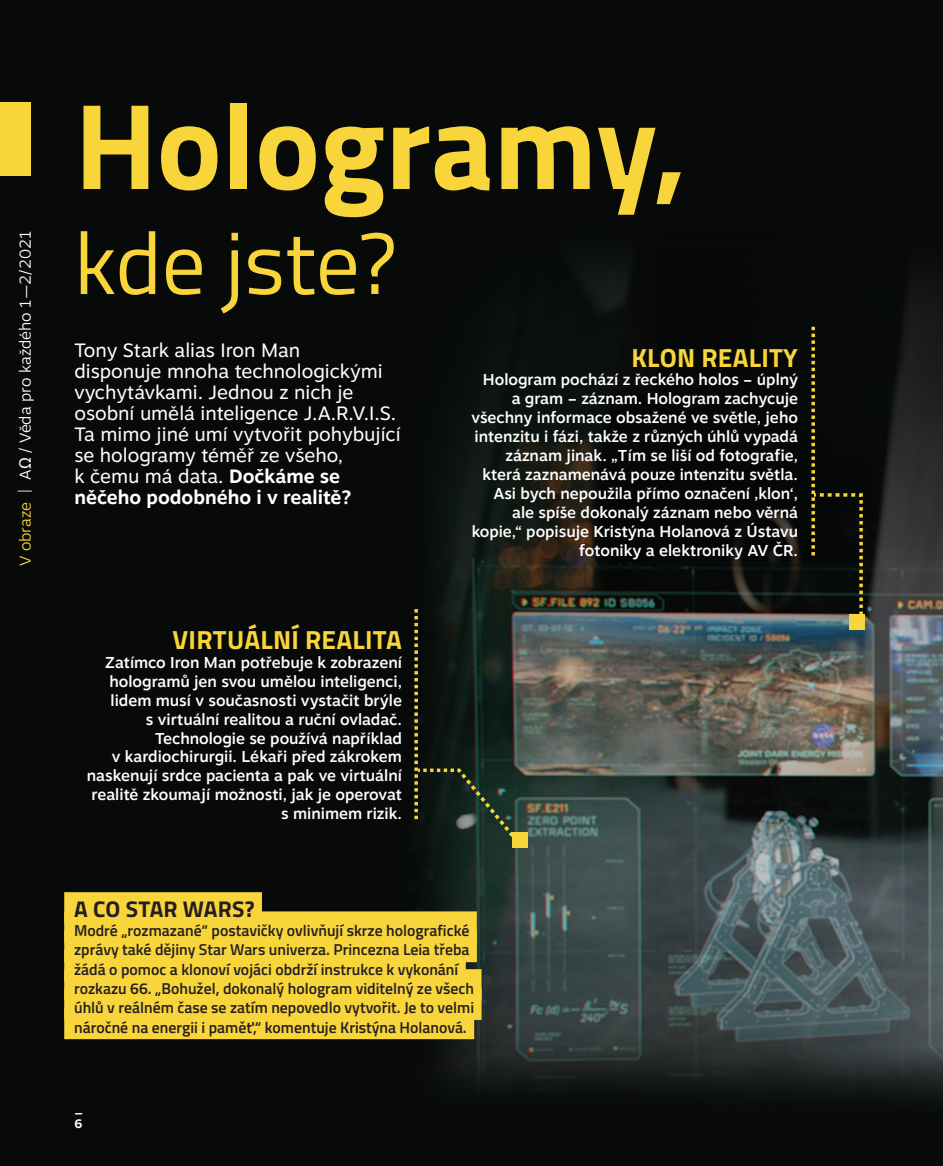
<style>
.page{position:relative;width:943px;height:1166px;background:#070a08}
.page>*{position:absolute;margin:0;border:0;box-sizing:border-box;transform-origin:0 0}
.t1{font:700 122.5px "Titillium";color:#f8d53b}
.t2{font:87.5px "Titillium";color:#f8d53b}
.Headline{font:700 26.25px "Titillium";letter-spacing:.01em;color:#f8d53b}
.t3{font:700 22.75px "Titillium";letter-spacing:.01em;color:#231f20}
.t4{font:19.25px/21px "Motiva Sans";color:#fff}
.Chleba{font:500 15.75px/18.9px "Motiva Sans";color:#fff;text-align:right}
.t5{font:600 15.75px "Titillium";color:#231f20}
.t6{font:300 15.75px "Motiva Sans";color:#fff}
.t7{font:700 12.25px "Motiva Sans";color:#fff}
.s1{color:#f8d53b}
.s2{font-family:"Arial";font-weight:400}
.s3{font-weight:700}
</style>
<div class="page">
<img style="left:339px;top:265px;width:604px;height:834px">
<div style="left:0;top:103px;width:31px;height:73px;background:#f8d53b"></div>
<div style="left:512px;top:832px;width:16px;height:16px;background:#f8d53b"></div>
<div style="left:848px;top:614px;width:16px;height:16px;background:#f8d53b"></div>
<div style="left:64px;top:892px;width:198px;height:31px;background:#f8d53b"></div>
<div style="left:64px;top:911px;width:413px;height:32px;background:#f8d53b"></div>
<div style="left:64px;top:930px;width:413px;height:32px;background:#f8d53b"></div>
<div style="left:64px;top:950px;width:402px;height:31px;background:#f8d53b"></div>
<div style="left:64px;top:969px;width:417px;height:31px;background:#f8d53b"></div>
<div style="left:64px;top:988px;width:417px;height:32px;background:#f8d53b"></div>
<div style="left:64px;top:1007px;width:410px;height:32px;background:#f8d53b"></div>
<svg style="left:810px;top:327px;width:54px;height:297px"></svg>
<svg style="left:414px;top:609px;width:107px;height:236px"></svg>
<p class="t6" style="left:14px;top:566px;width:337px;rotate:-90deg"><span class="s1">V obraze</span> | A<span class="s2">Ω</span> / Věda pro každého 1—2/2021</p>
<p class="t1" style="left:74px;top:53px;width:613px">Hologramy,</p>
<p class="t2" style="left:74px;top:199px;width:324px">kde jste?</p>
<p class="t4" style="left:74px;top:339px;width:328px">Tony Stark alias Iron Man<br>disponuje mnoha technologickými vychytávkami. Jednou z nich je osobní umělá inteligence J.A.R.V.I.S.<br>Ta mimo jiné umí vytvořit pohybující se hologramy téměř ze všeho,<br>k čemu má data. <span class="s3">Dočkáme se něčeho podobného i v realitě?</span></p>
<p class="Headline" style="left:172px;top:620px;width:231px">VIRTUÁLNÍ REALITA</p>
<p class="Chleba" style="left:87px;top:652px;width:317px">Zatímco Iron Man potřebuje k zobrazení hologramů jen svou umělou inteligenci, lidem musí v současnosti vystačit brýle<br>s virtuální realitou a ruční ovladač.<br>Technologie se používá například<br>v kardiochirurgii. Lékaři před zákrokem naskenují srdce pacienta a pak ve virtuální realitě zkoumají možnosti, jak je operovat s minimem rizik.</p>
<p class="Headline" style="left:631px;top:337px;width:168px">KLON REALITY</p>
<p class="Chleba" style="left:471px;top:370px;width:328px">Hologram pochází z řeckého holos – úplný a gram – záznam. Hologram zachycuje všechny informace obsažené ve světle, jeho intenzitu i fázi, takže z různých úhlů vypadá záznam jinak. „Tím se liší od fotografie, která zaznamenává pouze intenzitu světla.<br>Asi bych nepoužila přímo označení ‚klon‘, ale spíše dokonalý záznam nebo věrná kopie,“ popisuje Kristýna Holanová z Ústavu fotoniky a elektroniky AV ČR.</p>
<p class="t3" style="left:74px;top:891px;width:182px">A CO STAR WARS?</p>
<p class="t5" style="left:74px;top:919px;width:397px">Modré „rozmazané“ postavičky ovlivňují skrze holografické</p>
<p class="t5" style="left:74px;top:938px;width:397px">zprávy také dějiny Star Wars univerza. Princezna Leia třeba</p>
<p class="t5" style="left:74px;top:957px;width:386px">žádá o pomoc a klonoví vojáci obdrží instrukce k vykonání</p>
<p class="t5" style="left:74px;top:976px;width:401px">rozkazu 66. „Bohužel, dokonalý hologram viditelný ze všech</p>
<p class="t5" style="left:74px;top:996px;width:401px">úhlů v reálném čase se zatím nepovedlo vytvořit. Je to velmi</p>
<p class="t5" style="left:74px;top:1015px;width:394px">náročné na energii i paměť,“ komentuje Kristýna Holanová.</p>
<p class="t7" style="left:74px;top:1099px;width:10px">_</p>
<p class="t7" style="left:74px;top:1114px;width:9px">6</p>
</div>
